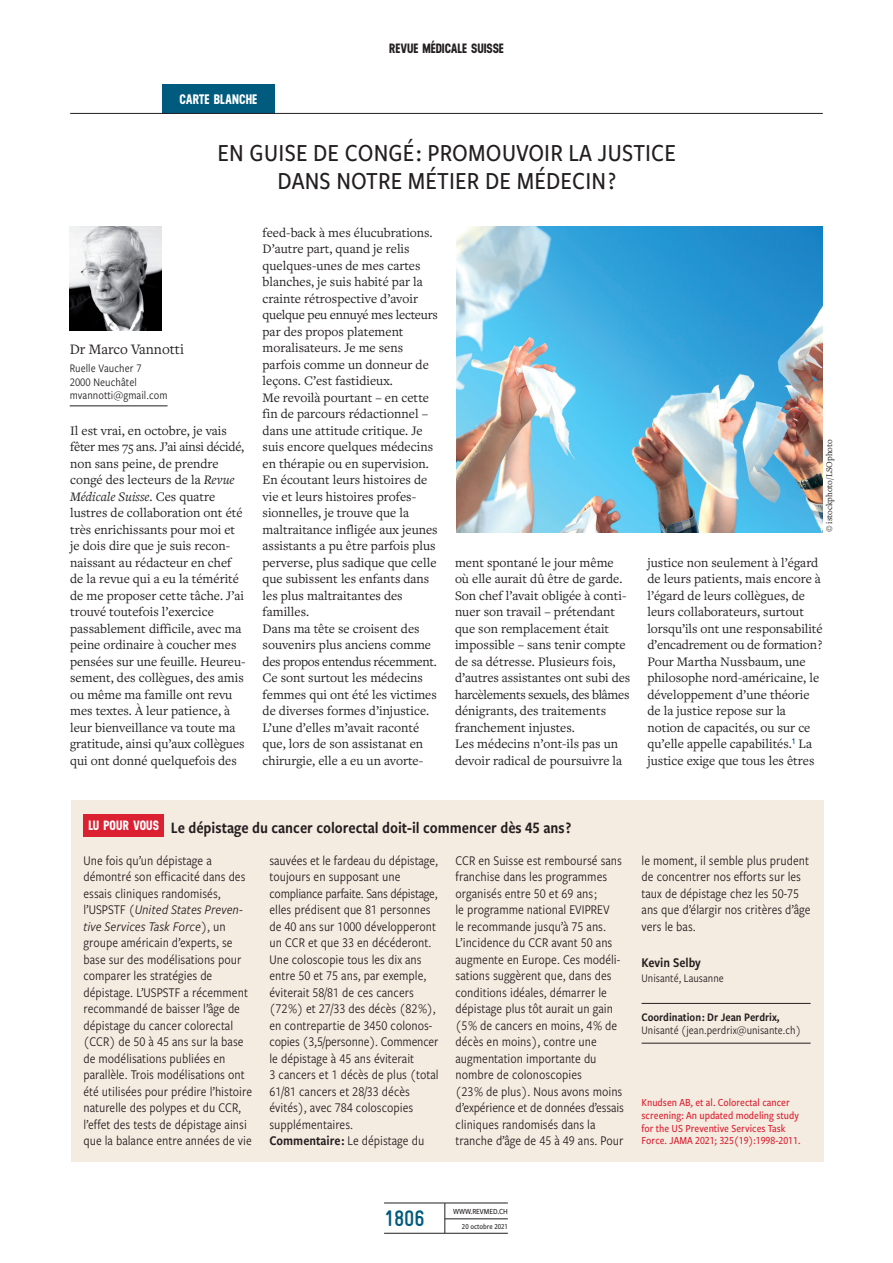
<style>
.page{position:relative;width:893px;height:1263px;background:#fff}
.page>*{position:absolute;margin:0;border:0;box-sizing:border-box;transform-origin:0 0}
.N_Titre_article{font:500 25.5px/28.5px "Freight Sans Cnd Pro";letter-spacing:.005em;color:#231f20;text-align:center}
.t1{font:700 22.5px "Gravur Condensed Pro";color:#005b7f}
.N_Encart_Titre_noir{font:16.5px "Freight Sans Cnd Pro Semi";color:#231f20}
.N_Carte_blanche_aute{font:15px "Freight Text Pro";letter-spacing:-.005em;color:#231f20}
.N_Encart_texte_coura{font:13.8px/16.5px "Freight Sans Cnd Pro";color:#231f20}
.N_Surtitre_theme{font:700 13.8px "Neusa";color:#fff}
.N_Encart_Auteur{font:13.8px "Freight Sans Cnd Pro Semi";color:#231f20}
.N_Texte_courant{font:13.5px/16.5px "Freight Text Pro";color:#231f20}
.t2{font:700 13.5px "Neusa";letter-spacing:-.005em;color:#231f20}
.N_Encart_Rubrique{font:700 13.5px "Neusa";color:#fff}
._1P_Notes_auteurs{font:12px/13.5px "Freight Sans Cnd Pro";color:#231f20}
.N_Carte_blanche_aute-2{font:12px/13.5px "Freight Sans Cnd Pro";letter-spacing:.005em;color:#231f20}
.N_Encart_adresse{font:12px "Freight Sans Cnd Pro";color:#231f20}
.N_Encart_biblio_text{font:500 11.25px/12.8px "Freight Sans Cnd Pro";color:#da2031}
.N_Copyright_image{font:9px "Freight Text Pro";color:#231f20}
.t3{font:500 8.1px "Freight Sans Cnd Pro";color:#231f20}
.t4{font:500 7.8px "Freight Sans Cnd Pro";color:#231f20}
.s1{font-style:italic}
.s2{font-family:"Freight Sans Cnd Pro Semi"}
</style>
<div class="page">
<hr style="left:384px;top:1233px;width:124px;height:1px;background:#231f20">
<hr style="left:384px;top:1202px;width:124px;height:1px;background:#231f20">
<hr style="left:445px;top:1218px;width:63px;height:1px;background:#231f20">
<hr style="left:444px;top:1203px;width:1px;height:30px;background:#231f20">
<div style="left:162px;top:84px;width:113px;height:29px;background:#005b7f"></div>
<hr style="left:70px;top:113px;width:753px;height:1px;background:#231f20">
<div style="left:71px;top:800px;width:752px;height:362px;background:#f5ece1"></div>
<div style="left:83px;top:814px;width:81px;height:23px;background:#da2031"></div>
<hr style="left:642px;top:1003px;width:169px;height:1px;background:#231f20">
<hr style="left:642px;top:1043px;width:169px;height:1px;background:#231f20">
<img style="left:70px;top:226px;width:91px;height:104px">
<hr style="left:70px;top:405px;width:98px;height:1px;background:#231f20">
<img style="left:457px;top:227px;width:365px;height:305px">
<p class="N_Surtitre_theme" style="left:179px;top:89px;width:79px">CARTE BLANCHE</p>
<p class="t2" style="left:389px;top:38px;width:116px">REVUE MÉDICALE SUISSE</p>
<p class="N_Titre_article" style="left:218px;top:137px;width:460px">EN GUISE DE CONGÉ : PROMOUVOIR LA JUSTICE<br>DANS NOTRE MÉTIER DE MÉDECIN ?</p>
<p class="N_Carte_blanche_aute" style="left:70px;top:339px;width:116px">Dr Marco Vannotti</p>
<p class="N_Carte_blanche_aute-2" style="left:70px;top:361px;width:99px">Ruelle Vaucher 7<br>2000 Neuchâtel mvannotti@gmail.com</p>
<p class="N_Texte_courant" style="left:70px;top:422px;width:177px">Il est vrai, en octobre, je vais fêter mes 75 ans. J’ai ainsi décidé, non sans peine, de prendre congé des lecteurs de la <span class="s1">Revue<br>Médicale Suisse</span>. Ces quatre lustres de collaboration ont été très enrichissants pour moi et je dois dire que je suis recon&shy;naissant au rédacteur en chef de la revue qui a eu la témérité de me proposer cette tâche. J’ai trouvé toutefois l’exercice passablement difficile, avec ma peine ordinaire à coucher mes pensées sur une feuille. Heureu&shy;sement, des collègues, des amis ou même ma famille ont revu mes textes. À leur patience, à leur bienveillance va toute ma gratitude, ainsi qu’aux collègues qui ont donné quelquefois des</p>
<p class="N_Texte_courant" style="left:263px;top:224px;width:172px">feed-back à mes élucubrations.</p>
<p class="N_Texte_courant" style="left:263px;top:240px;width:177px">D’autre part, quand je relis quelques-unes de mes cartes blanches, je suis habité par la crainte rétrospective d’avoir quelque peu ennuyé mes lecteurs par des propos platement moralisateurs. Je me sens parfois comme un donneur de leçons. C’est fastidieux.</p>
<p class="N_Texte_courant" style="left:263px;top:389px;width:177px">Me revoilà pourtant – en cette fin de parcours rédactionnel – dans une attitude critique. Je suis encore quelques médecins en thérapie ou en supervision.<br>En écoutant leurs histoires de vie et leurs histoires profes&shy;sionnelles, je trouve que la maltraitance infligée aux jeunes assistants a pu être parfois plus perverse, plus sadique que celle que subissent les enfants dans les plus maltraitantes des familles.</p>
<p class="N_Texte_courant" style="left:263px;top:620px;width:176px">Dans ma tête se croisent des souvenirs plus anciens comme des propos entendus récemment.<br>Ce sont surtout les médecins femmes qui ont été les victimes de diverses formes d’injustice.<br>L’une d’elles m’avait raconté que, lors de son assistanat en chirurgie, elle a eu un avorte-</p>
<p class="N_Texte_courant" style="left:455px;top:554px;width:177px">ment spontané le jour même où elle aurait dû être de garde.<br>Son chef l’avait obligée à conti&shy;nuer son travail – prétendant que son remplacement était impossible – sans tenir compte de sa détresse. Plusieurs fois, d’autres assistantes ont subi des harcèlements sexuels, des blâmes dénigrants, des traitements franchement injustes.</p>
<p class="N_Texte_courant" style="left:455px;top:735px;width:169px">Les médecins n’ont-ils pas un devoir radical de poursuivre la</p>
<p class="N_Copyright_image" style="left:823px;top:532px;width:94px;rotate:-90deg">© istockphoto/LSOphoto</p>
<p class="N_Texte_courant" style="left:647px;top:554px;width:177px">justice non seulement à l’égard de leurs patients, mais encore à l’égard de leurs collègues, de leurs collaborateurs, surtout lorsqu’ils ont une responsabilité d’encadrement ou de formation ?</p>
<p class="N_Texte_courant" style="left:647px;top:653px;width:173px">Pour Martha Nussbaum, une philosophe nord-américaine, le développement d’une théorie de la justice repose sur la notion de capacités, ou sur ce qu’elle appelle capabilités.<sup>1</sup> La justice exige que tous les êtres</p>
<p class="N_Encart_Rubrique" style="left:88px;top:816px;width:72px">LU POUR VOUS</p>
<p class="N_Encart_Titre_noir" style="left:171px;top:816px;width:402px">Le dépistage du cancer colorectal doit-il commencer dès 45 ans ?</p>
<p class="N_Encart_texte_coura" style="left:83px;top:851px;width:170px">Une fois qu’un dépistage a démontré son efficacité dans des essais cliniques randomisés, l’USPSTF (<span class="s1">United States Preven&shy;tive Services Task Force</span>), un groupe américain d’experts, se base sur des modélisations pour comparer les stratégies de dépistage. L’USPSTF a récemment recommandé de baisser l’âge de dépistage du cancer colorectal (CCR) de 50 à 45 ans sur la base de modélisations publiées en parallèle. Trois modélisations ont été utilisées pour prédire l’histoire naturelle des polypes et du CCR, l’effet des tests de dépistage ainsi que la balance entre années de vie</p>
<p class="N_Encart_texte_coura" style="left:269px;top:851px;width:171px">sauvées et le fardeau du dépistage, toujours en supposant une compliance parfaite. Sans dépistage, elles prédisent que 81 personnes de 40 ans sur 1000 développeront un CCR et que 33 en décéderont.<br>Une coloscopie tous les dix ans entre 50 et 75 ans, par exemple, éviterait 58/81 de ces cancers<br>(72 %) et 27/33 des décès (82 %), en contrepartie de 3450 colonos&shy;copies (3,5/personne). Commencer le dépistage à 45 ans éviterait<br>3 cancers et 1 décès de plus (total<br>61/81 cancers et 28/33 décès évités), avec 784 coloscopies supplémentaires.</p>
<p class="N_Encart_texte_coura" style="left:455px;top:851px;width:170px">CCR en Suisse est remboursé sans franchise dans les programmes organisés entre 50 et 69 ans ;<br>le programme national EVIPREV<br>le recommande jusqu’à 75 ans.<br>L’incidence du CCR avant 50 ans augmente en Europe. Ces modéli&shy;sations suggèrent que, dans des conditions idéales, démarrer le dépistage plus tôt aurait un gain (5 % de cancers en moins, 4 % de décès en moins), contre une augmentation importante du nombre de colonoscopies<br>(23 % de plus). Nous avons moins d’expérience et de données d’essais cliniques randomisés dans la tranche d’âge de 45 à 49 ans. Pour</p>
<p class="N_Encart_texte_coura" style="left:642px;top:851px;width:171px">le moment, il semble plus prudent de concentrer nos efforts sur les taux de dépistage chez les 50-75 ans que d’élargir nos critères d’âge vers le bas.</p>
<p class="N_Encart_Auteur" style="left:642px;top:953px;width:61px">Kevin Selby</p>
<p class="N_Encart_adresse" style="left:642px;top:970px;width:84px">Unisanté, Lausanne</p>
<p class="_1P_Notes_auteurs" style="left:642px;top:1010px;width:161px"><span class="s2">Coordination : Dr Jean Perdrix,<br></span>Unisanté (jean.perdrix@unisante.ch)</p>
<p class="N_Encart_biblio_text" style="left:642px;top:1096px;width:160px">Knudsen AB, et al. Colorectal cancer screening: An updated modeling study for the US Preventive Services Task Force. JAMA 2021; 325(19):1998-2011.</p>
<p class="N_Encart_texte_coura" style="left:269px;top:1132px;width:156px"><span class="s2">Commentaire :</span> Le dépistage du</p>
<h2 class="t1" style="left:384px;top:1206px;width:42px">1806</h2>
<p class="t3" style="left:453px;top:1205px;width:56px">WWW.REVMED.CH</p>
<p class="t4" style="left:462px;top:1221px;width:47px">20 octobre 2021</p>
</div>
